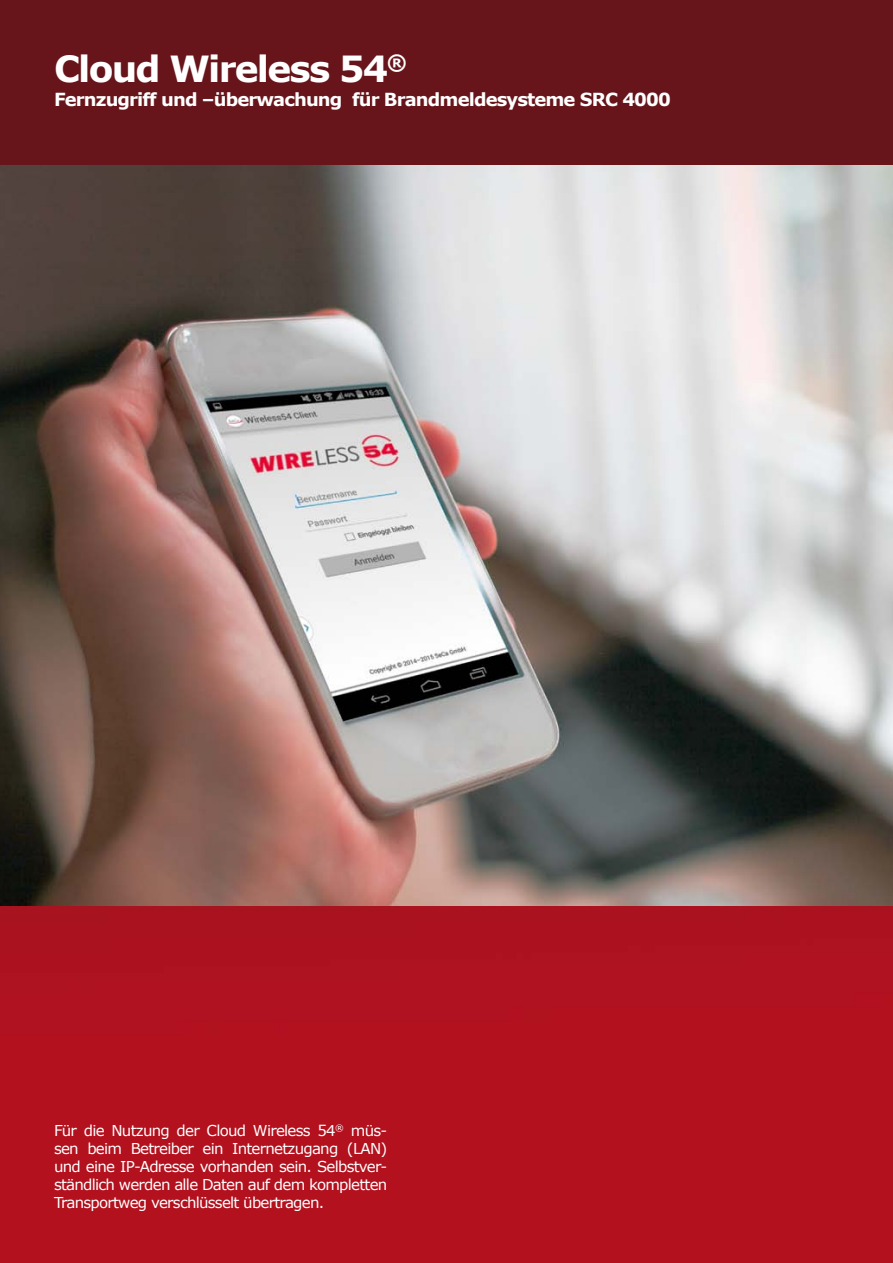
<style>
.page{position:relative;width:893px;height:1263px;background:#fff}
.page>*{position:absolute;margin:0;border:0;box-sizing:border-box;transform-origin:0 0}
.t1{font:700 36px "Verdana";letter-spacing:-.05em;color:#fff}
.t2{font:700 18px "Verdana";letter-spacing:-.05em;color:#fff}
.t3{font:15px/18px "Verdana";letter-spacing:-.05em;color:#fff;text-align:justify}
</style>
<div class="page">
<img style="left:0;top:0;width:893px;height:1263px">
<img style="left:0;top:166px;width:893px;height:740px">
<h1 class="t1" style="left:54px;top:43px;width:354px">Cloud Wireless 54<sup>®</sup></h1>
<p class="t2" style="left:54px;top:87px;width:618px">Fernzugriff und –überwachung für Brandmeldesysteme SRC 4000</p>
<p class="t3" style="left:54px;top:1121px;width:335px">Für die Nutzung der Cloud Wireless 54<sup>®</sup> müs&shy;sen beim Betreiber ein Internetzugang (LAN) und eine IP-Adresse vorhanden sein. Selbstver&shy;ständlich werden alle Daten auf dem kompletten Transportweg verschlüsselt übertragen.</p>
</div>
